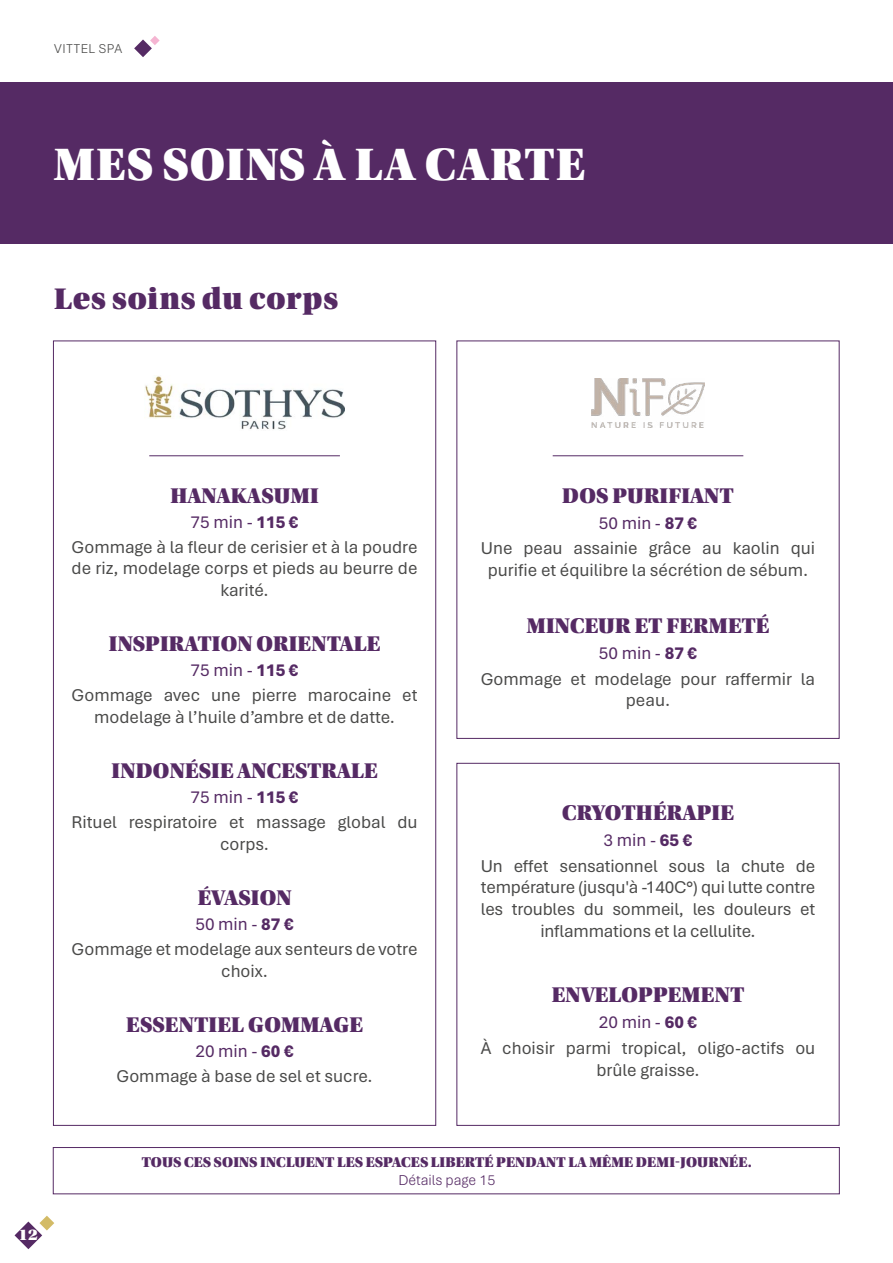
<style>
.page{position:relative;width:893px;height:1263px;background:#fff}
.page>*{position:absolute;margin:0;border:0;box-sizing:border-box;transform-origin:0 0}
.t1{font:48px "Utopia Std Black Headline";letter-spacing:.035em;color:#fff}
.t2{font:31.5px "Utopia Std Black Headline";letter-spacing:.025em;color:#552a64}
.t3{font:22.5px "Utopia Std Black Headline";letter-spacing:.01em;color:#552a64}
.t4{font:18px/25px "Aptos";color:#4a4a49;text-align:center}
.t5{font:16.5px "Utopia Std Black Headline";color:#fff}
.t6{font:15px "Utopia Std Black Headline";letter-spacing:.01em;color:#552a64}
.t7{font:300 15px "Aptos";color:#552a64}
.t8{font:300 13.5px "Aptos";letter-spacing:.05em;color:#4a4a49}
.s1{color:#552a64}
.s2{font-weight:800;color:#552a64}
</style>
<div class="page">
<div style="left:53px;top:1147px;width:787px;height:47px;border:1px solid #552a64"></div>
<div style="left:456px;top:763px;width:383px;height:363px;border:1px solid #552a64"></div>
<div style="left:0;top:82px;width:893px;height:161px;background:#552a64"></div>
<svg style="left:134px;top:36px;width:26px;height:21px"></svg>
<img style="left:144px;top:376px;width:201px;height:54px">
<img style="left:592px;top:378px;width:112px;height:49px">
<hr style="left:553px;top:455px;width:190px;height:1px;background:#552a64">
<hr style="left:149px;top:455px;width:191px;height:1px;background:#552a64">
<svg style="left:15px;top:1216px;width:39px;height:33px"></svg>
<p class="t8" style="left:54px;top:40px;width:70px">VITTEL SPA</p>
<h1 class="t1" style="left:54px;top:139px;width:532px">MES SOINS À LA CARTE</h1>
<h2 class="t2" style="left:54px;top:283px;width:285px">Les soins du corps</h2>
<p class="t5" style="left:18px;top:1226px;width:21px">12</p>
<p class="t3" style="left:170px;top:484px;width:150px">HANAKASUMI</p>
<p class="t4" style="left:72px;top:509px;width:347px"><span class="s1">75 min -</span> <span class="s2">115 €<br></span>Gommage à la fleur de cerisier et à la poudre</p>
<p class="t4" style="left:72px;top:557px;width:347px;line-height:21.6px">de riz, modelage corps et pieds au beurre de karité.</p>
<p class="t3" style="left:109px;top:632px;width:273px">INSPIRATION ORIENTALE</p>
<p class="t4" style="left:72px;top:657px;width:347px"><span class="s1">75 min -</span> <span class="s2">115 €<br></span>Gommage avec une pierre marocaine et</p>
<p class="t4" style="left:94px;top:704px;width:302px">modelage à l’huile d’ambre et de datte.</p>
<p class="t3" style="left:112px;top:759px;width:268px">INDONÉSIE ANCESTRALE</p>
<p class="t4" style="left:72px;top:784px;width:347px"><span class="s1">75 min -</span> <span class="s2">115 €<br></span>Rituel respiratoire et massage global du</p>
<p class="t4" style="left:220px;top:831px;width:51px">corps.</p>
<p class="t3" style="left:198px;top:886px;width:95px">ÉVASION</p>
<p class="t4" style="left:72px;top:911px;width:347px"><span class="s1">50 min -</span> <span class="s2">87 €<br></span>Gommage et modelage aux senteurs de votre</p>
<p class="t4" style="left:221px;top:958px;width:48px">choix.</p>
<p class="t3" style="left:126px;top:1013px;width:238px">ESSENTIEL GOMMAGE</p>
<p class="t4" style="left:117px;top:1038px;width:257px"><span class="s1">20 min -</span> <span class="s2">60 €<br></span>Gommage à base de sel et sucre.</p>
<p class="t3" style="left:562px;top:484px;width:173px">DOS PURIFIANT</p>
<p class="t4" style="left:481px;top:509px;width:336px;line-height:25.8px"><span class="s1">50 min -</span> <span class="s2">87 €<br></span>Une peau assainie grâce au kaolin qui</p>
<p class="t4" style="left:488px;top:557px;width:322px">purifie et équilibre la sécrétion de sébum.</p>
<p class="t3" style="left:527px;top:614px;width:244px">MINCEUR ET FERMETÉ</p>
<p class="t4" style="left:481px;top:639px;width:336px;line-height:25.8px"><span class="s1">50 min -</span> <span class="s2">87 €<br></span>Gommage et modelage pour raffermir la</p>
<p class="t4" style="left:626px;top:687px;width:46px">peau.</p>
<p class="t3" style="left:562px;top:801px;width:173px">CRYOTHÉRAPIE</p>
<p class="t4" style="left:481px;top:826px;width:336px;line-height:25.8px"><span class="s1">3 min -</span> <span class="s2">65 €<br></span>Un effet sensationnel sous la chute de</p>
<p class="t4" style="left:481px;top:876px;width:336px;line-height:21.6px">température (jusqu'à -140C°) qui lutte contre les troubles du sommeil, les douleurs et inflammations et la cellulite.</p>
<p class="t3" style="left:552px;top:983px;width:194px">ENVELOPPEMENT</p>
<p class="t4" style="left:481px;top:1008px;width:336px;line-height:25.8px"><span class="s1">20 min -</span> <span class="s2">60 €<br></span>À choisir parmi tropical, oligo-actifs ou</p>
<p class="t4" style="left:596px;top:1056px;width:105px">brûle graisse.</p>
<p class="t6" style="left:142px;top:1154px;width:612px">TOUS CES SOINS INCLUENT LES ESPACES LIBERTÉ PENDANT LA MÊME DEMI-JOURNÉE.</p>
<p class="t7" style="left:398px;top:1170px;width:98px">Détails page 15</p>
</div>
